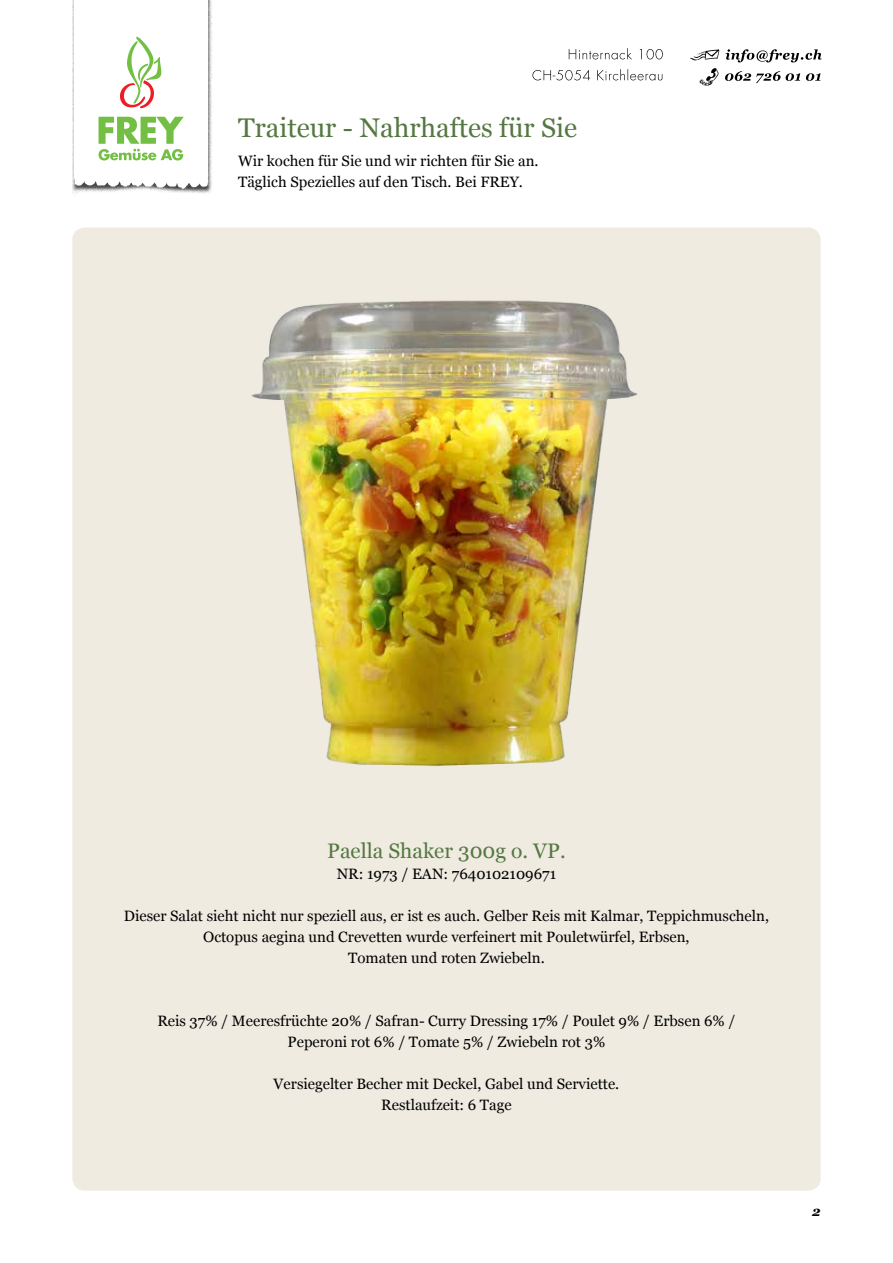
<style>
.page{position:relative;width:893px;height:1263px;background:#fff}
.page>*{position:absolute;margin:0;border:0;box-sizing:border-box;transform-origin:0 0}
.t1{font:27px "Georgia";color:#557842}
.t2{font:21px "Georgia";color:#557842}
.t3{font:15px/21px "Georgia";color:#000;text-align:center}
.t4{font:italic 700 13.5px "Georgia";color:#000}
</style>
<div class="page">
<div style="left:72px;top:0;width:141px;height:198px;background:#000;opacity:.75"></div>
<svg style="left:73px;top:0;width:135px;height:189px"></svg>
<svg style="left:725px;top:49px;width:97px;height:13px"></svg>
<svg style="left:532px;top:69px;width:130px;height:11px"></svg>
<svg style="left:569px;top:48px;width:94px;height:11px"></svg>
<svg style="left:725px;top:71px;width:96px;height:12px"></svg>
<svg style="left:690px;top:49px;width:29px;height:12px"></svg>
<svg style="left:699px;top:68px;width:19px;height:18px"></svg>
<div style="left:72px;top:227px;width:749px;height:964px;background:#efebe1;border-radius:13px"></div>
<img style="left:251px;top:300px;width:387px;height:466px">
<h1 class="t1" style="left:238px;top:111px;width:341px">Traiteur - Nahrhaftes für Sie</h1>
<p class="t3" style="left:238px;top:151px;width:302px;text-align:left">Wir kochen für Sie und wir richten für Sie an.<br>Täglich Spezielles auf den Tisch. Bei FREY.</p>
<h2 class="t2" style="left:327px;top:838px;width:240px">Paella Shaker 300g o. VP.</h2>
<p class="t3" style="left:337px;top:863px;width:221px">NR: 1973 / EAN: 7640102109671</p>
<p class="t3" style="left:124px;top:905px;width:647px">Dieser Salat sieht nicht nur speziell aus, er ist es auch. Gelber Reis mit Kalmar, Teppichmuscheln,<br>Octopus aegina und Crevetten wurde verfeinert mit Pouletwürfel, Erbsen,<br>Tomaten und roten Zwiebeln.</p>
<p class="t3" style="left:157px;top:1010px;width:580px">Reis 37% / Meeresfrüchte 20% / Safran- Curry Dressing 17% / Poulet 9% / Erbsen 6% /<br>Peperoni rot 6% / Tomate 5% / Zwiebeln rot 3%</p>
<p class="t3" style="left:274px;top:1073px;width:347px">Versiegelter Becher mit Deckel, Gabel und Serviette.<br>Restlaufzeit: 6 Tage</p>
<p class="t4" style="left:812px;top:1202px;width:10px">2</p>
</div>
